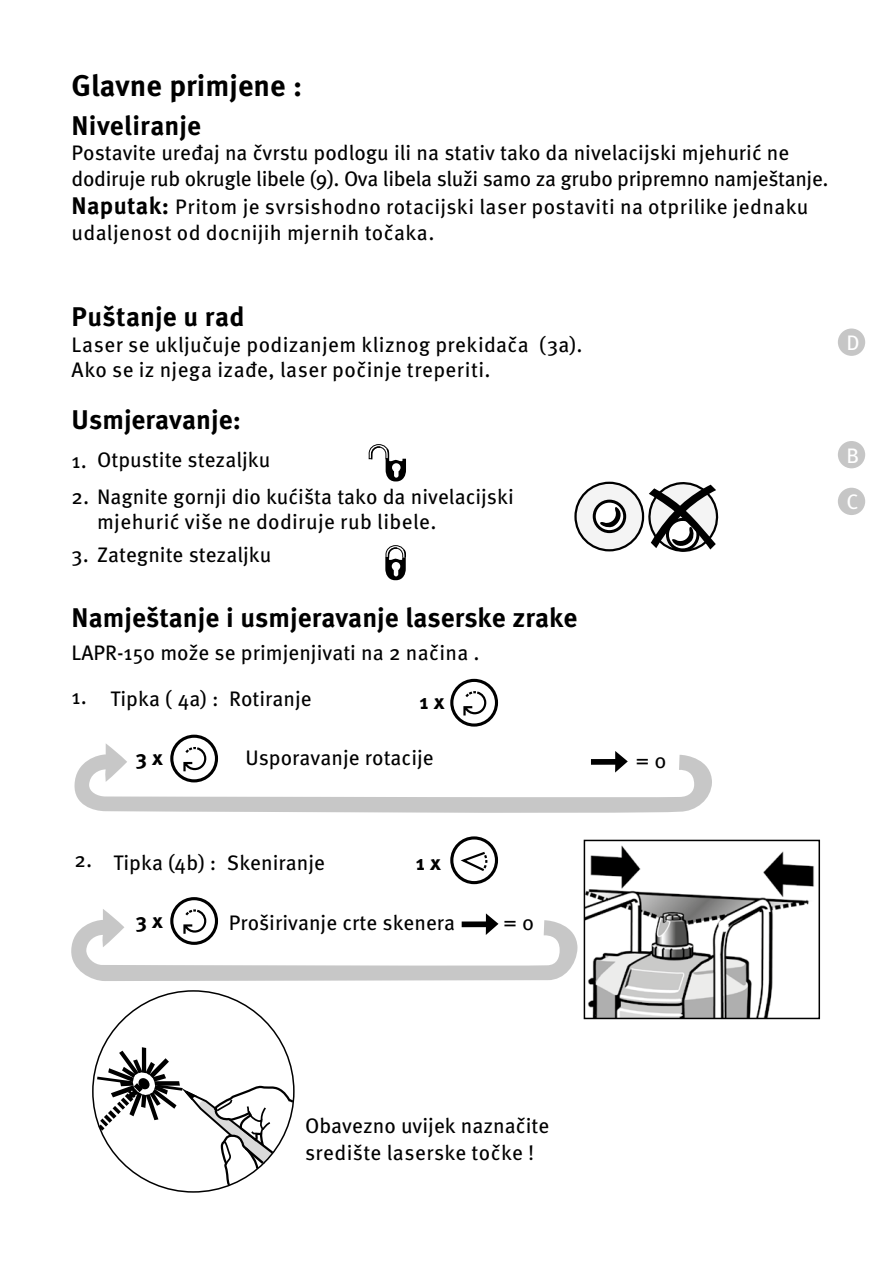
<style>
.page{position:relative;width:893px;height:1263px;background:#fff}
.page>*{position:absolute;margin:0;border:0;box-sizing:border-box;transform-origin:0 0}
.t1{font:700 30px "Meta Pro";color:#000}
.t2{font:700 27px "Meta Pro";color:#000}
.t3{font:21px/25.2px "Meta Pro";color:#000}
.t4{font:21px/25.2px "Meta Pro";letter-spacing:.02em;color:#000}
.t5{font:700 21px "Meta Pro";color:#000}
.t6{font:21px "Meta Pro";color:#fff}
.s1{font-weight:700;font-size:24px}
</style>
<div class="page">
<div style="left:450px;top:679px;width:48px;height:48px;border:3px solid #000;border-radius:50%"></div>
<svg style="left:463px;top:691px;width:24px;height:25px"></svg>
<div style="left:170px;top:897px;width:48px;height:48px;border:3px solid #000;border-radius:50%"></div>
<div style="left:450px;top:836px;width:48px;height:48px;border:3px solid #000;border-radius:50%"></div>
<svg style="left:460px;top:851px;width:28px;height:20px"></svg>
<div style="left:170px;top:735px;width:48px;height:47px;border:3px solid #000;border-radius:50%"></div>
<svg style="left:385px;top:545px;width:21px;height:35px"></svg>
<svg style="left:368px;top:444px;width:38px;height:37px"></svg>
<div style="left:575px;top:483px;width:68px;height:67px;background:#f4f4f4;border-radius:50%"></div>
<div style="left:574px;top:482px;width:70px;height:69px;border:2px solid #000;border-radius:50%"></div>
<svg style="left:594px;top:501px;width:31px;height:31px"></svg>
<div style="left:593px;top:500px;width:33px;height:33px;border:3px solid #000;border-radius:50%"></div>
<svg style="left:599px;top:505px;width:24px;height:23px"></svg>
<svg style="left:648px;top:482px;width:70px;height:70px"></svg>
<svg style="left:92px;top:1046px;width:203px;height:142px"></svg>
<img style="left:587px;top:845px;width:227px;height:171px">
<div style="left:584px;top:840px;width:236px;height:179px;border:2px solid #000"></div>
<svg style="left:74px;top:743px;width:638px;height:70px"></svg>
<svg style="left:591px;top:751px;width:37px;height:21px"></svg>
<svg style="left:71px;top:908px;width:506px;height:73px"></svg>
<div style="left:838px;top:328px;width:27px;height:28px;background:#c6c6c6;border-radius:50%"></div>
<div style="left:838px;top:441px;width:27px;height:27px;background:#c6c6c6;border-radius:50%"></div>
<div style="left:838px;top:488px;width:27px;height:27px;background:#c6c6c6;border-radius:50%"></div>
<h1 class="t1" style="left:72px;top:62px;width:232px">Glavne primjene :</h1>
<p class="t2" style="left:72px;top:105px;width:131px">Niveliranje</p>
<p class="t3" style="left:72px;top:139px;width:758px">Postavite uređaj na čvrstu podlogu ili na stativ tako da nivelacijski mjehurić ne dodiruje rub okrugle libele (9). Ova libela služi samo za grubo pripremno namještanje.</p>
<p class="t3" style="left:72px;top:193px;width:738px"><span class="s1">Naputak:</span> Pritom je svrsishodno rotacijski laser postaviti na otprilike jednaku udaljenost od docnijih mjernih točaka.</p>
<p class="t2" style="left:72px;top:296px;width:174px">Puštanje u rad</p>
<p class="t4" style="left:72px;top:330px;width:512px">Laser se uključuje podizanjem kliznog prekidača (3a).<br>Ako se iz njega izađe, laser počinje treperiti.</p>
<p class="t2" style="left:72px;top:398px;width:171px">Usmjeravanje:</p>
<p class="t3" style="left:72px;top:446px;width:17px">1.</p>
<p class="t3" style="left:72px;top:483px;width:444px">2. Nagnite gornji dio kućišta tako da nivelacijski</p>
<p class="t3" style="left:72px;top:541px;width:201px">3. Zategnite stezaljku</p>
<p class="t3" style="left:97px;top:445px;width:175px">Otpustite stezaljku</p>
<p class="t3" style="left:97px;top:508px;width:341px">mjehurić više ne dodiruje rub libele.</p>
<p class="t2" style="left:72px;top:597px;width:507px">Namještanje i usmjeravanje laserske zrake</p>
<p class="t3" style="left:72px;top:639px;width:410px">LAPR-150 može se primjenjivati na 2 načina .</p>
<p class="t3" style="left:111px;top:685px;width:203px">Tipka ( 4a) : Rotiranje</p>
<p class="t3" style="left:72px;top:683px;width:17px">1.</p>
<p class="t5" style="left:420px;top:685px;width:27px">1 x</p>
<p class="t5" style="left:136px;top:741px;width:29px">3 x</p>
<p class="t3" style="left:245px;top:744px;width:190px">Usporavanje rotacije</p>
<p class="t3" style="left:636px;top:747px;width:32px">= 0</p>
<p class="t6" style="left:846px;top:327px;width:15px">D</p>
<p class="t6" style="left:846px;top:439px;width:14px">B</p>
<p class="t6" style="left:846px;top:486px;width:14px">C</p>
<p class="t3" style="left:75px;top:846px;width:19px">2.</p>
<p class="t3" style="left:114px;top:848px;width:213px">Tipka (4b) : Skeniranje</p>
<p class="t5" style="left:416px;top:846px;width:27px">1 x</p>
<p class="t5" style="left:135px;top:904px;width:29px">3 x</p>
<p class="t3" style="left:229px;top:908px;width:228px">Proširivanje crte skenera</p>
<p class="t3" style="left:504px;top:909px;width:32px">= 0</p>
<p class="t3" style="left:305px;top:1111px;width:246px;line-height:27px">Obavezno uvijek naznačite središte laserske točke !</p>
</div>
